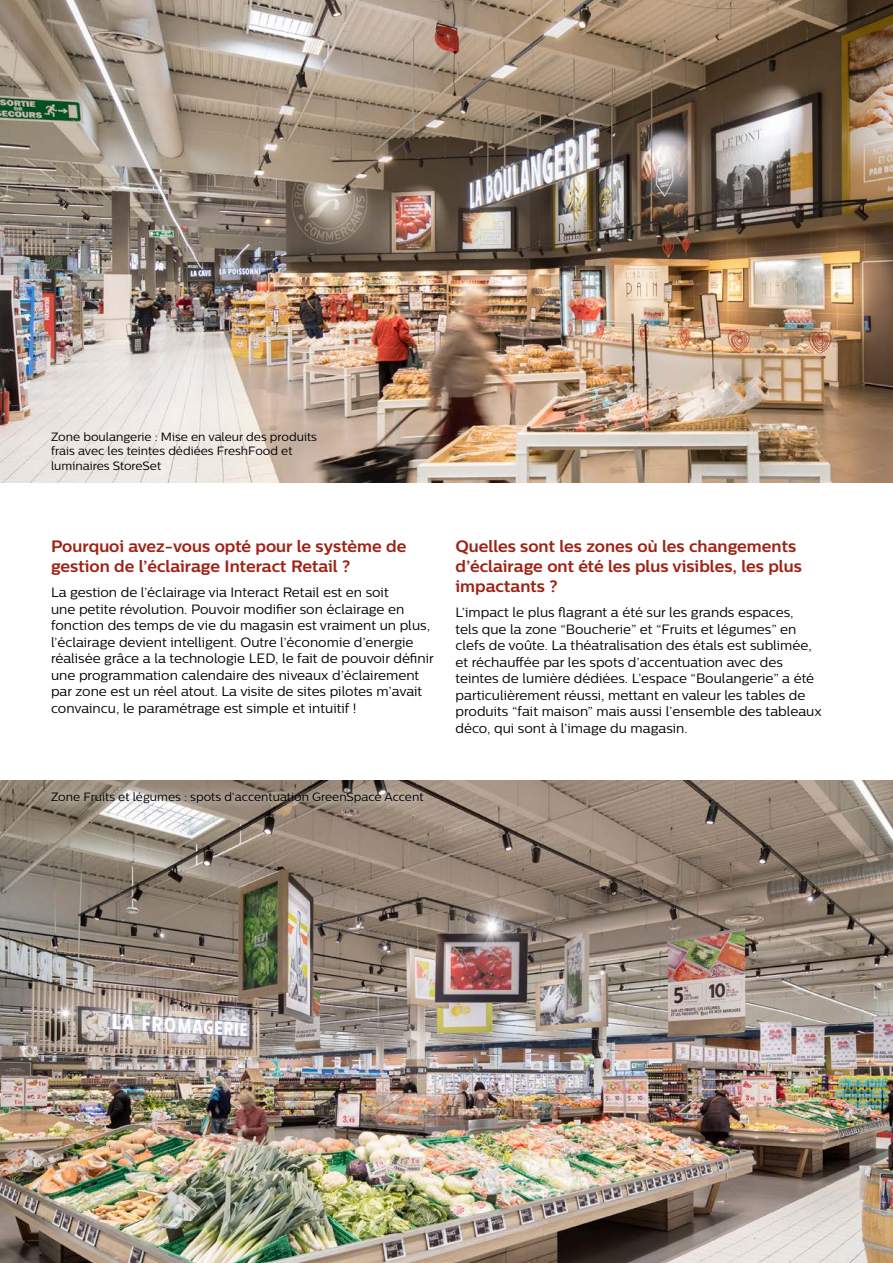
<style>
.page{position:relative;width:893px;height:1263px;background:#fff}
.page>*{position:absolute;margin:0;border:0;box-sizing:border-box;transform-origin:0 0}
.t1{font:700 16.5px/19.8px "Centrale Sans";color:#9e2316}
.t2{font:13.5px/16.5px "Centrale Sans";color:#000}
.t3{font:12px/14.4px "Centrale Sans";color:#000}
</style>
<div class="page">
<img style="left:0;top:0;width:893px;height:483px">
<img style="left:0;top:780px;width:893px;height:483px">
<svg style="left:43px;top:783px;width:389px;height:29px;background:#a29689"></svg>
<p class="t3" style="left:51px;top:429px;width:268px">Zone boulangerie : Mise en valeur des produits frais avec les teintes dédiées FreshFood et luminaires StoreSet</p>
<p class="t1" style="left:51px;top:536px;width:357px">Pourquoi avez-vous opté pour le système de gestion de l’éclairage Interact Retail ?</p>
<p class="t2" style="left:51px;top:584px;width:384px">La gestion de l’éclairage via Interact Retail est en soit<br>une petite révolution. Pouvoir modifier son éclairage en fonction des temps de vie du magasin est vraiment un plus, l’éclairage devient intelligent. Outre l’économie d’energie réalisée grâce a la technologie LED, le fait de pouvoir définir une programmation calendaire des niveaux d’éclairement par zone est un réel atout. La visite de sites pilotes m’avait convaincu, le paramétrage est simple et intuitif !</p>
<p class="t1" style="left:455px;top:536px;width:348px">Quelles sont les zones où les changements d’éclairage ont été les plus visibles, les plus impactants ?</p>
<p class="t2" style="left:455px;top:604px;width:368px">L’impact le plus flagrant a été sur les grands espaces,<br>tels que la zone “Boucherie” et “Fruits et légumes” en clefs de voûte. La théatralisation des étals est sublimée, et réchauffée par les spots d’accentuation avec des teintes de lumière dédiées. L’espace “Boulangerie” a été particulièrement réussi, mettant en valeur les tables de produits “fait maison” mais aussi l’ensemble des tableaux déco, qui sont à l’image du magasin.</p>
<p class="t3" style="left:51px;top:789px;width:374px">Zone Fruits et légumes : spots d’accentuation GreenSpace Accent</p>
</div>
